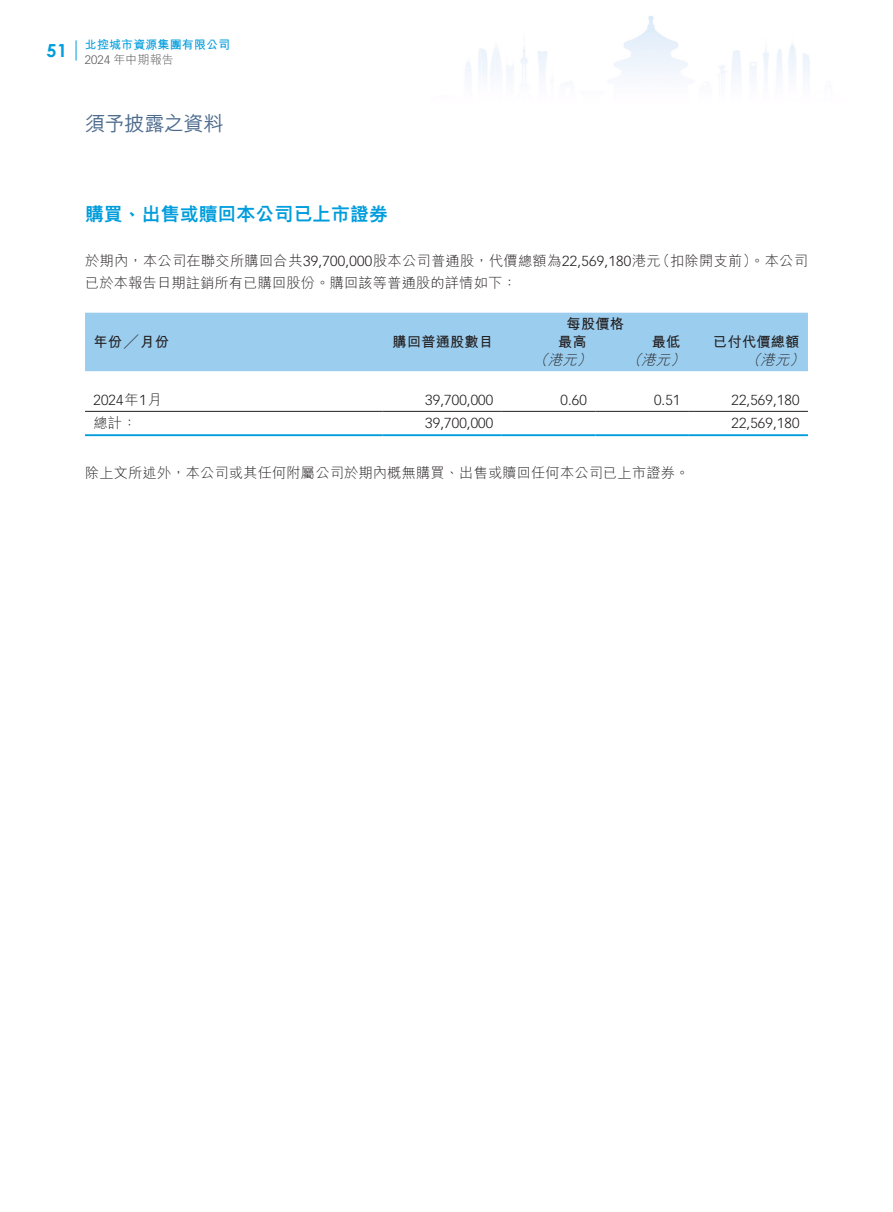
<style>
.page{position:relative;width:893px;height:1212px;background:#fff}
.page>*{position:absolute;margin:0;border:0;box-sizing:border-box;transform-origin:0 0}
.t1{font:500 20.25px "M Hei HK";letter-spacing:-.02em;color:#4c6b8d}
.t2{font:800 18.75px "M Hei HK";letter-spacing:.01em;color:#009ddc}
.t3{font:700 18px "Century Gothic";color:#009ddc}
.t4{font:300 14.25px/22.5px "M Hei HK";letter-spacing:.01em;color:#231f20}
.t5{font:300 14.25px "Vectora LT Std";letter-spacing:.01em;color:#231f20}
.t6{font:700 14.25px "M Hei HK";letter-spacing:.01em;color:#231f20}
.t7{font:italic 300 14.25px "M Hei HK";color:#231f20}
.t8{font:700 12px "M Hei HK";letter-spacing:.01em;color:#009ddc}
.t9{font:300 12px "M Hei HK";letter-spacing:.01em;color:#57585a}
.s1{font-family:"Vectora LT Std"}
.s2{font-family:"M Hei HK"}
</style>
<div class="page">
<img style="left:75px;top:16px;width:735px;height:421px">
<svg style="left:76px;top:40px;width:1px;height:21px"></svg>
<div style="left:85px;top:313px;width:723px;height:58px;background:#9bcdee"></div>
<hr style="left:85px;top:411px;width:298px;height:1px;background:#231f20">
<hr style="left:383px;top:411px;width:119px;height:1px;background:#231f20">
<hr style="left:502px;top:411px;width:93px;height:1px;background:#231f20">
<hr style="left:595px;top:411px;width:94px;height:1px;background:#231f20">
<hr style="left:689px;top:411px;width:119px;height:1px;background:#231f20">
<hr style="left:85px;top:434px;width:298px;height:2px;background:#009ddc">
<hr style="left:383px;top:434px;width:119px;height:2px;background:#009ddc">
<hr style="left:502px;top:434px;width:93px;height:2px;background:#009ddc">
<hr style="left:595px;top:434px;width:94px;height:2px;background:#009ddc">
<hr style="left:689px;top:434px;width:119px;height:2px;background:#009ddc">
<p class="t3" style="left:46px;top:37px;width:22px">51</p>
<p class="t8" style="left:85px;top:36px;width:147px">北控城市資源集團有限公司</p>
<p class="t9" style="left:85px;top:53px;width:90px"><span class="s1">2024</span> 年中期報告</p>
<h1 class="t1" style="left:85px;top:109px;width:140px">須予披露之資料</h1>
<h2 class="t2" style="left:85px;top:205px;width:304px">購買、出售或贖回本公司已上市證券</h2>
<p class="t4" style="left:656px;top:249px;width:154px">（扣除開支前）。本公司</p>
<p class="t4" style="left:85px;top:249px;width:577px">於期內，本公司在聯交所購回合共<span class="s1">39,700,000</span>股本公司普通股，代價總額為<span class="s1">22,569,180</span>港元已於本報告日期註銷所有已購回股份。購回該等普通股的詳情如下：</p>
<p class="t6" style="left:94px;top:331px;width:77px">年份╱月份</p>
<p class="t5" style="left:94px;top:392px;width:70px">2024<span class="s2">年 月</span>1</p>
<p class="t6" style="left:393px;top:331px;width:102px">購回普通股數目</p>
<p class="t5" style="left:425px;top:392px;width:69px">39,700,000</p>
<p class="t6" style="left:567px;top:313px;width:59px">每股價格</p>
<p class="t6" style="left:558px;top:331px;width:30px">最高</p>
<p class="t6" style="left:652px;top:331px;width:30px">最低</p>
<p class="t6" style="left:713px;top:331px;width:88px">已付代價總額</p>
<p class="t7" style="left:534px;top:352px;width:20px">（</p>
<p class="t7" style="left:577px;top:352px;width:20px">）</p>
<p class="t7" style="left:627px;top:352px;width:20px">（</p>
<p class="t7" style="left:670px;top:352px;width:20px">）</p>
<p class="t7" style="left:746px;top:352px;width:20px">（</p>
<p class="t7" style="left:789px;top:352px;width:20px">(</p>
<p class="t7" style="left:548px;top:352px;width:34px">港元</p>
<p class="t7" style="left:642px;top:352px;width:34px">港元</p>
<p class="t7" style="left:761px;top:352px;width:34px">港元</p>
<p class="t5" style="left:560px;top:392px;width:28px">0.60</p>
<p class="t5" style="left:654px;top:392px;width:28px">0.51</p>
<p class="t5" style="left:731px;top:392px;width:69px">22,569,180</p>
<p class="t4" style="left:94px;top:411px;width:45px">總計：</p>
<p class="t4" style="left:85px;top:461px;width:606px">除上文所述外，本公司或其任何附屬公司於期內概無購買、出售或贖回任何本公司已上市證券。</p>
<p class="t5" style="left:425px;top:415px;width:69px">39,700,000</p>
<p class="t5" style="left:731px;top:415px;width:69px">22,569,180</p>
</div>
